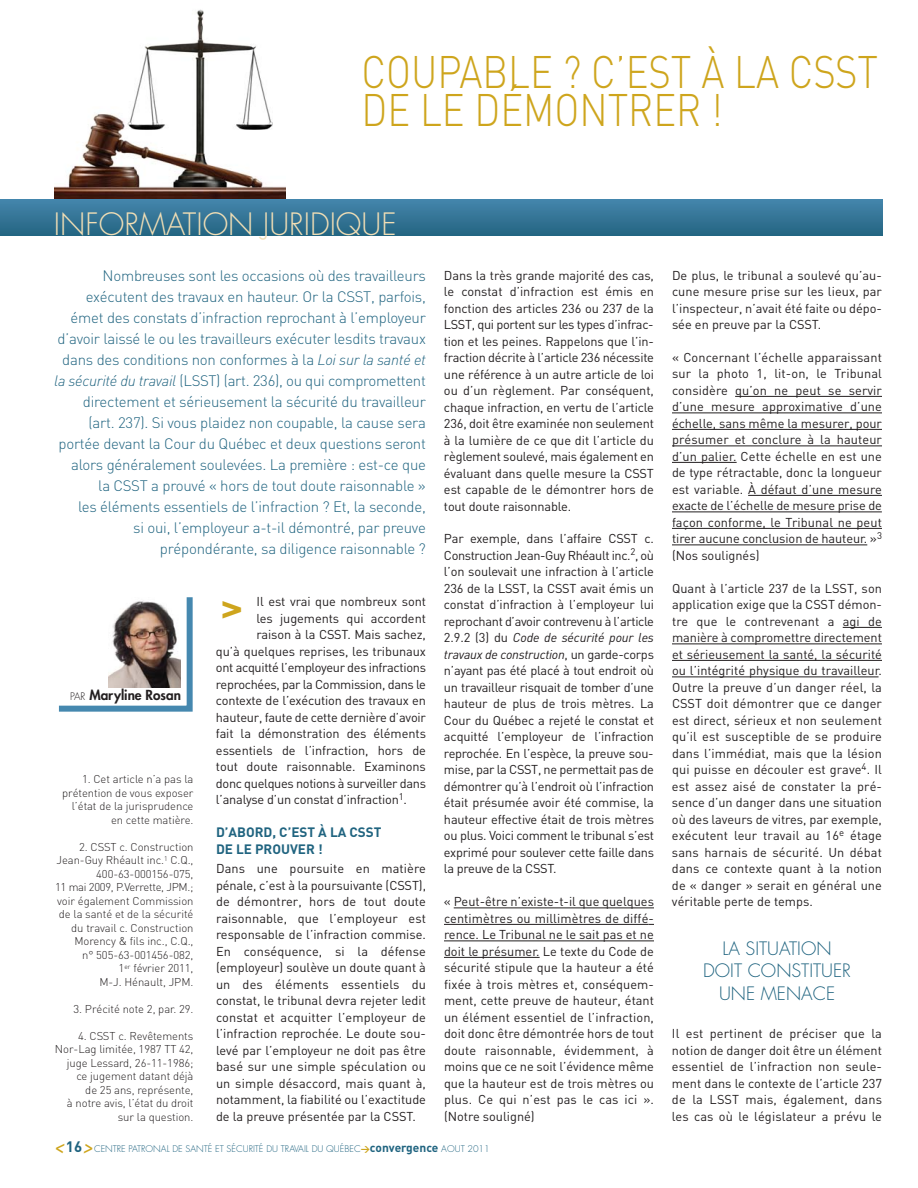
<style>
.page{position:relative;width:918px;height:1188px;background:#fff}
.page>*{position:absolute;margin:0;border:0;box-sizing:border-box;transform-origin:0 0}
.t1{font:300 45px/37.5px "DIN";color:#cea51d;scale:.85 1}
.t2{font:800 36px "Futura";color:#cea51d}
.t3{font:300 30px "Futura";color:#f1deb5}
.t4{font:italic 24px "DIN";color:#cea51d}
.t5{font:300 18px/22.5px "Futura";color:#206480;text-align:center}
.t6{font:300 15px/21px "DIN";letter-spacing:-.015em;color:#206480;text-align:right}
.t7{font:700 13.5px/16.5px "DIN";color:#206480}
.t8{font:800 13.5px "Futura";color:#231f20}
.t9{font:12.75px/16.5px "DIN";letter-spacing:-.005em;color:#231f20;text-align:justify}
.t10{font:12.75px "DIN";letter-spacing:-.025em;color:#231f20}
.t11{font:300 11.25px/13.5px "DIN";letter-spacing:-.005em;color:#231f20;text-align:right}
.t12{font:300 9px "Futura";color:#206480}
.s1{font-style:italic}
.s2{font-weight:300;font-size:10.2px}
.s3{font-weight:700;font-style:normal;font-size:15px;color:#206480}
.s4{font-family:"DIN";font-weight:700;color:#cea51d}
.s5{font-family:"DIN";font-weight:700;font-size:12px}
</style>
<div class="page">
<img style="left:54px;top:9px;width:232px;height:191px">
<div style="left:0;top:200px;width:882px;height:36px;background:linear-gradient(to bottom,#4484ab,#246683)"></div>
<hr style="left:454px;top:908px;width:200px;height:1px;background:#231f20">
<hr style="left:444px;top:924px;width:205px;height:1px;background:#231f20">
<hr style="left:444px;top:941px;width:210px;height:1px;background:#231f20">
<hr style="left:444px;top:957px;width:96px;height:1px;background:#231f20">
<hr style="left:735px;top:396px;width:147px;height:1px;background:#231f20">
<hr style="left:672px;top:413px;width:210px;height:1px;background:#231f20">
<hr style="left:672px;top:429px;width:210px;height:1px;background:#231f20">
<hr style="left:672px;top:446px;width:210px;height:1px;background:#231f20">
<hr style="left:672px;top:462px;width:65px;height:1px;background:#231f20">
<hr style="left:748px;top:495px;width:134px;height:1px;background:#231f20">
<hr style="left:672px;top:512px;width:210px;height:1px;background:#231f20">
<hr style="left:672px;top:528px;width:210px;height:1px;background:#231f20">
<hr style="left:672px;top:545px;width:195px;height:1px;background:#231f20">
<hr style="left:843px;top:627px;width:39px;height:1px;background:#231f20">
<hr style="left:672px;top:644px;width:210px;height:1px;background:#231f20">
<hr style="left:672px;top:660px;width:210px;height:1px;background:#231f20">
<hr style="left:672px;top:677px;width:207px;height:1px;background:#231f20">
<svg style="left:58px;top:597px;width:135px;height:115px"></svg>
<h1 class="t1" style="left:361px;top:59px;width:609px">COUPABLE ? C’EST À LA CSST<br>DE LE DÉMONTRER !</h1>
<h3 class="t3" style="left:54px;top:211px;width:344px">INFORMATION JURIDIQUE</h3>
<p class="t6" style="left:54px;top:267px;width:373px">Nombreuses sont les occasions où des travailleurs exécutent des travaux en hauteur. Or la CSST, parfois, émet des constats d’infraction reprochant à l’employeur d’avoir laissé le ou les travailleurs exécuter lesdits travaux dans des conditions non conformes à la <span class="s1">Loi sur la santé et la sécurité du travail</span> (LSST) (art. 236), ou qui compromettent directement et sérieusement la sécurité du travailleur (art. 237). Si vous plaidez non coupable, la cause sera portée devant la Cour du Québec et deux questions seront alors généralement soulevées. La première : est-ce que<br>la CSST a prouvé « hors de tout doute raisonnable »<br>les éléments essentiels de l’infraction ? Et, la seconde,<br>si oui, l’employeur a-t-il démontré, par preuve prépondérante, sa diligence raisonnable ?</p>
<p class="t8" style="left:70px;top:689px;width:112px"><span class="s2">PAR</span> Maryline Rosan</p>
<p class="t11" style="left:62px;top:774px;width:133px">1. Cet article n’a pas la prétention de vous exposer l’état de la jurisprudence en cette matière.</p>
<p class="t11" style="left:55px;top:841px;width:140px">2. CSST c. Construction<br>Jean-Guy Rhéault inc.<sup>1</sup> C.Q.,<br>400-63-000156-075,<br>11 mai 2009, P.Verrette, JPM.; voir également Commission de la santé et de la sécurité du travail c. Construction<br>Morency &amp; fils inc., C.Q.,<br>n° 505-63-001456-082,<br>1<sup>er</sup> février 2011,<br>M-J. Hénault, JPM.</p>
<p class="t11" style="left:74px;top:1003px;width:121px">3. Précité note 2, par. 29.</p>
<p class="t11" style="left:55px;top:1030px;width:140px">4. CSST c. Revêtements<br>Nor-Lag limitée, 1987 TT 42, juge Lessard, 26-11-1986; ce jugement datant déjà<br>de 25 ans, représente,<br>à notre avis, l’état du droit sur la question.</p>
<p class="t9" style="left:256px;top:595px;width:171px">Il est vrai que nombreux sont</p>
<p class="t9" style="left:256px;top:611px;width:171px">les jugements qui accordent</p>
<p class="t9" style="left:256px;top:628px;width:171px">raison à la CSST. Mais sachez,</p>
<p class="t9" style="left:216px;top:644px;width:212px">qu’à quelques reprises, les tribunaux</p>
<p class="t10" style="left:216px;top:663px;width:211px">ont acquitté l’employeur des infractions</p>
<p class="t10" style="left:216px;top:680px;width:212px">reprochées, par la Commission, dans le</p>
<p class="t9" style="left:216px;top:694px;width:211px">contexte de l’exécution des travaux en</p>
<p class="t9" style="left:216px;top:710px;width:211px">hauteur, faute de cette dernière d’avoir</p>
<p class="t9" style="left:216px;top:727px;width:212px">fait la démonstration des éléments</p>
<p class="t9" style="left:216px;top:743px;width:211px">essentiels de l’infraction, hors de</p>
<p class="t9" style="left:216px;top:760px;width:211px">tout doute raisonnable. Examinons</p>
<p class="t10" style="left:216px;top:779px;width:212px">donc quelques notions à surveiller dans</p>
<p class="t9" style="left:216px;top:793px;width:192px">l’analyse d’un constat d’infraction<sup>1</sup>.</p>
<p class="t7" style="left:216px;top:825px;width:167px">D’ABORD, C’EST À LA CSST<br>DE LE PROUVER !</p>
<p class="t9" style="left:216px;top:862px;width:212px">Dans une poursuite en matière pénale, c’est à la poursuivante (CSST), de démontrer, hors de tout doute raisonnable, que l’employeur est responsable de l’infraction commise.<br>En conséquence, si la défense (employeur) soulève un doute quant à un des éléments essentiels du constat, le tribunal devra rejeter ledit constat et acquitter l’employeur de l’infraction reprochée. Le doute sou&shy;levé par l’employeur ne doit pas être basé sur une simple spéculation ou un simple désaccord, mais quant à, notamment, la fiabilité ou l’exactitude de la preuve présentée par la CSST.</p>
<h2 class="t2" style="left:221px;top:589px;width:22px">&gt;</h2>
<p class="t9" style="left:444px;top:269px;width:212px">Dans la très grande majorité des cas, le constat d’infraction est émis en fonction des articles 236 ou 237 de la LSST, qui portent sur les types d’infrac - tion et les peines. Rappelons que l’in&shy;fraction décrite à l’article 236 nécessite une référence à un autre article de loi ou d’un règlement. Par conséquent, chaque infraction, en vertu de l’article 236, doit être examinée non seulement à la lumière de ce que dit l’article du règlement soulevé, mais également en évaluant dans quelle mesure la CSST est capable de le démontrer hors de tout doute raisonnable.</p>
<p class="t9" style="left:444px;top:532px;width:212px">Par exemple, dans l’affaire CSST c.<br>Construction Jean-Guy Rhéault inc.<sup>2</sup>, où l’on soulevait une infraction à l’article 236 de la LSST, la CSST avait émis un constat d’infraction à l’employeur lui reprochant d’avoir contrevenu à l’article 2.9.2 (3) du <span class="s1">Code de sécurité pour les travaux de construction</span>, un garde-corps n’ayant pas été placé à tout endroit où un travailleur risquait de tomber d’une hauteur de plus de trois mètres. La Cour du Québec a rejeté le constat et acquitté l’employeur de l’infraction reprochée. En l’espèce, la preuve sou&shy;mise, par la CSST, ne permettait pas de démontrer qu’à l’endroit où l’infraction était présumée avoir été commise, la hauteur effective était de trois mètres ou plus. Voici comment le tribunal s’est exprimé pour soulever cette faille dans la preuve de la CSST.</p>
<p class="t9" style="left:444px;top:895px;width:212px">« Peut-être n’existe-t-il que quelques centimètres ou millimètres de diffé&shy;rence. Le Tribunal ne le sait pas et ne doit le présumer. Le texte du Code de sécurité stipule que la hauteur a été fixée à trois mètres et, conséquem&shy;ment, cette preuve de hauteur, étant un élément essentiel de l’infraction, doit donc être démontrée hors de tout doute raisonnable, évidemment, à moins que ce ne soit l’évidence même que la hauteur est de trois mètres ou plus. Ce qui n’est pas le cas ici ». (Notre souligné)</p>
<h3 class="t4" style="left:54px;top:1138px;width:42px">&lt;<span class="s3">16</span>&gt;</h3>
<p class="t12" style="left:94px;top:1145px;width:397px">CENTRE PATRONAL DE SANTÉ ET SÉCURITÉ DU TRAVAIL DU QUÉBEC<span class="s4">&gt;</span><span class="s5">convergence</span> AOUT 2011</p>
<p class="t9" style="left:672px;top:269px;width:212px">De plus, le tribunal a soulevé qu’au&shy;cune mesure prise sur les lieux, par l’inspecteur, n’avait été faite ou dépo&shy;sée en preuve par la CSST.</p>
<p class="t9" style="left:672px;top:350px;width:212px">« Concernant l’échelle apparaissant sur la photo 1, lit-on, le Tribunal considère qu’on ne peut se servir d’une mesure approximative d’une échelle, sans même la mesurer, pour présumer et conclure à la hauteur d’un palier. Cette échelle en est une de type rétractable, donc la longueur est variable. À défaut d’une mesure exacte de l’échelle de mesure prise de façon conforme, le Tribunal ne peut tirer aucune conclusion de hauteur. »<sup>3 </sup>(Nos soulignés)</p>
<p class="t9" style="left:672px;top:581px;width:212px">Quant à l’article 237 de la LSST, son application exige que la CSST démon&shy;tre que le contrevenant a agi de manière à compromettre directement et sérieusement la santé, la sécurité ou l’intégrité physique du travailleur.<br>Outre la preuve d’un danger réel, la CSST doit démontrer que ce danger est direct, sérieux et non seulement qu’il est susceptible de se produire dans l’immédiat, mais que la lésion qui puisse en découler est grave<sup>4</sup>. Il est assez aisé de constater la pré&shy;sence d’un danger dans une situation où des laveurs de vitres, par exemple, exécutent leur travail au 16<sup>e</sup> étage sans harnais de sécurité. Un débat dans ce contexte quant à la notion de « danger » serait en général une véritable perte de temps.</p>
<h3 class="t5" style="left:703px;top:939px;width:149px">LA SITUATION<br>DOIT CONSTITUER<br>UNE MENACE</h3>
<p class="t9" style="left:672px;top:1027px;width:212px">Il est pertinent de préciser que la notion de danger doit être un élément essentiel de l’infraction non seule&shy;ment dans le contexte de l’article 237 de la LSST mais, également, dans les cas où le législateur a prévu le</p>
</div>
